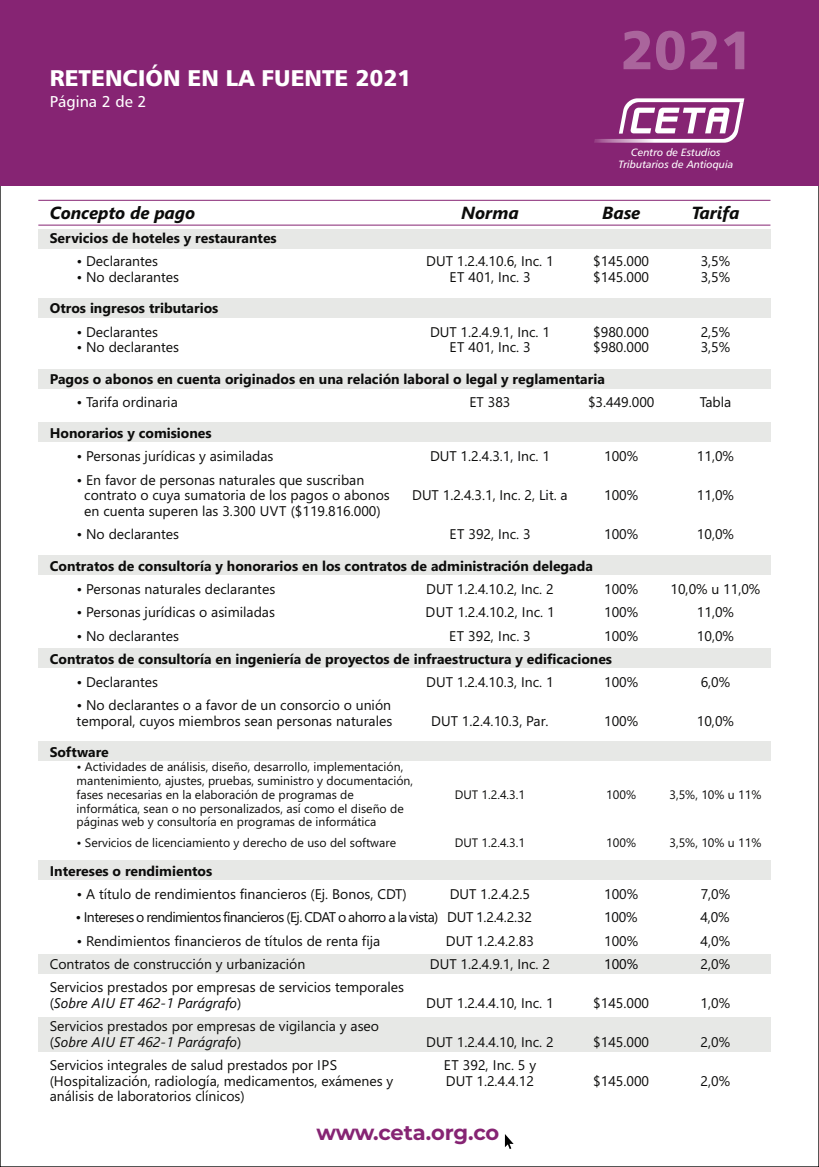
<style>
.page{position:relative;width:819px;height:1167px;background:#fff}
.page>*{position:absolute;margin:0;border:0;box-sizing:border-box;transform-origin:0 0}
.t1{font:54.25px "Humanist 777 BT Black B";color:rgb(255 255 255/.3)}
.t2{font:22.75px "Humanist 777 BT Black B";color:#fff}
.t3{font:700 21px "Montserrat";letter-spacing:-.015em;color:#862473}
.t4{font:italic 700 17.5px "Segoe UI";color:#0c0c0b}
.t5{font:15.75px "Humanist 777 BT Roman B";color:#fff}
.t6{font:14px/15.6px "Segoe UI";color:#0c0c0b}
.t7{font:700 14px "Segoe UI";color:#0c0c0b}
.t8{font:14px "Segoe UI";letter-spacing:-.04em;color:#0c0c0b}
.t9{font:14px "Segoe UI";color:#000}
.t10{font:12.25px/13.7px "Segoe UI";color:#0c0c0b}
.t11{font:10.5px/12.1px "Humanist 777 BT Italic B";color:#fff;text-align:center}
.s1{font-style:italic}
</style>
<div class="page">
<div style="left:0;top:0;width:819px;height:186px;background:#862473"></div>
<svg style="left:505px;top:1134px;width:9px;height:14px"></svg>
<svg style="left:594px;top:98px;width:150px;height:45px"></svg>
<div style="left:38px;top:229px;width:732px;height:19px;background:#e7e8e6"></div>
<div style="left:38px;top:299px;width:732px;height:19px;background:#e7e8e6"></div>
<div style="left:38px;top:369px;width:732px;height:19px;background:#e7e8e6"></div>
<div style="left:38px;top:422px;width:732px;height:19px;background:#e7e8e6"></div>
<div style="left:38px;top:555px;width:732px;height:19px;background:#e7e8e6"></div>
<div style="left:38px;top:648px;width:732px;height:19px;background:#e7e8e6"></div>
<div style="left:38px;top:741px;width:732px;height:19px;background:#e7e8e6"></div>
<div style="left:38px;top:860px;width:732px;height:19px;background:#e7e8e6"></div>
<div style="left:38px;top:953px;width:732px;height:19px;background:#e7e8e6"></div>
<div style="left:38px;top:1016px;width:732px;height:35px;background:#e7e8e6"></div>
<hr style="left:38px;top:225px;width:732px;height:1px;background:#862473">
<hr style="left:38px;top:200px;width:732px;height:1px;background:#862473">
<h2 class="t2" style="left:50px;top:69px;width:363px">RETENCIÓN EN LA FUENTE 2021</h2>
<p class="t5" style="left:50px;top:95px;width:98px">Página 2 de 2</p>
<h1 class="t1" style="left:620px;top:28px;width:135px">2021</h1>
<p class="t11" style="left:618px;top:147px;width:116px">Centro de Estudios<br>Tributarios de Antioquia</p>
<p class="t4" style="left:50px;top:206px;width:147px">Concepto de pago</p>
<p class="t4" style="left:461px;top:206px;width:59px">Norma</p>
<p class="t4" style="left:602px;top:206px;width:40px">Base</p>
<p class="t4" style="left:691px;top:206px;width:49px">Tarifa</p>
<p class="t7" style="left:50px;top:233px;width:228px">Servicios de hoteles y restaurantes</p>
<p class="t6" style="left:77px;top:255px;width:83px"><span class="s1">•</span> Declarantes</p>
<p class="t6" style="left:426px;top:255px;width:129px">DUT 1.2.4.10.6, Inc. 1</p>
<p class="t6" style="left:593px;top:255px;width:57px">$145.000</p>
<p class="t6" style="left:701px;top:255px;width:31px">3,5%</p>
<p class="t6" style="left:77px;top:270px;width:104px"><span class="s1">•</span> No declarantes</p>
<p class="t6" style="left:450px;top:270px;width:83px">ET 401, Inc. 3</p>
<p class="t6" style="left:593px;top:270px;width:57px">$145.000</p>
<p class="t6" style="left:701px;top:270px;width:31px">3,5%</p>
<p class="t7" style="left:50px;top:303px;width:170px">Otros ingresos tributarios</p>
<p class="t6" style="left:77px;top:325px;width:83px"><span class="s1">•</span> Declarantes</p>
<p class="t6" style="left:430px;top:325px;width:121px">DUT 1.2.4.9.1, Inc. 1</p>
<p class="t6" style="left:593px;top:325px;width:57px">$980.000</p>
<p class="t6" style="left:701px;top:325px;width:31px">2,5%</p>
<p class="t6" style="left:77px;top:341px;width:104px"><span class="s1">•</span> No declarantes</p>
<p class="t6" style="left:450px;top:341px;width:83px">ET 401, Inc. 3</p>
<p class="t6" style="left:593px;top:341px;width:57px">$980.000</p>
<p class="t6" style="left:701px;top:341px;width:31px">3,5%</p>
<p class="t7" style="left:50px;top:373px;width:557px">Pagos o abonos en cuenta originados en una relación laboral o legal y reglamentaria</p>
<p class="t6" style="left:77px;top:395px;width:103px"><span class="s1">•</span> Tarifa ordinaria</p>
<p class="t6" style="left:469px;top:395px;width:42px">ET 383</p>
<p class="t6" style="left:588px;top:395px;width:68px">$3.449.000</p>
<p class="t6" style="left:700px;top:395px;width:33px">Tabla</p>
<p class="t7" style="left:50px;top:428px;width:163px">Honorarios y comisiones</p>
<p class="t6" style="left:77px;top:450px;width:198px"><span class="s1">•</span> Personas jurídicas y asimiladas</p>
<p class="t6" style="left:430px;top:450px;width:121px">DUT 1.2.4.3.1, Inc. 1</p>
<p class="t6" style="left:604px;top:450px;width:36px">100%</p>
<p class="t6" style="left:697px;top:450px;width:39px">11,0%</p>
<p class="t6" style="left:84px;top:473px;width:307px;text-indent:-8px"><span class="s1">•</span> En favor de personas naturales que suscriban contrato o cuya sumatoria de los pagos o abonos</p>
<p class="t6" style="left:412px;top:489px;width:157px">DUT 1.2.4.3.1, Inc. 2, Lit. a</p>
<p class="t6" style="left:604px;top:489px;width:36px">100%</p>
<p class="t6" style="left:697px;top:489px;width:39px">11,0%</p>
<p class="t6" style="left:84px;top:504px;width:298px">en cuenta superen las 3.300 UVT ($119.816.000)</p>
<p class="t6" style="left:77px;top:528px;width:104px"><span class="s1">•</span> No declarantes</p>
<p class="t6" style="left:450px;top:528px;width:83px">ET 392, Inc. 3</p>
<p class="t6" style="left:604px;top:528px;width:36px">100%</p>
<p class="t6" style="left:697px;top:528px;width:39px">10,0%</p>
<p class="t7" style="left:50px;top:560px;width:545px">Contratos de consultoría y honorarios en los contratos de administración delegada</p>
<p class="t6" style="left:77px;top:582px;width:200px"><span class="s1">•</span> Personas naturales declarantes</p>
<p class="t6" style="left:426px;top:582px;width:129px">DUT 1.2.4.10.2, Inc. 2</p>
<p class="t6" style="left:604px;top:582px;width:36px">100%</p>
<p class="t6" style="left:670px;top:582px;width:91px">10,0% u 11,0%</p>
<p class="t6" style="left:77px;top:605px;width:200px"><span class="s1">•</span> Personas jurídicas o asimiladas</p>
<p class="t6" style="left:425px;top:605px;width:131px">DUT 1.2.4.10.2, Inc. 1</p>
<p class="t6" style="left:604px;top:605px;width:36px">100%</p>
<p class="t6" style="left:697px;top:605px;width:39px">11,0%</p>
<p class="t6" style="left:77px;top:629px;width:104px"><span class="s1">•</span> No declarantes</p>
<p class="t6" style="left:449px;top:629px;width:83px">ET 392, Inc. 3</p>
<p class="t6" style="left:604px;top:629px;width:36px">100%</p>
<p class="t6" style="left:697px;top:629px;width:39px">10,0%</p>
<p class="t7" style="left:50px;top:653px;width:564px">Contratos de consultoría en ingeniería de proyectos de infraestructura y edificaciones</p>
<p class="t6" style="left:77px;top:675px;width:83px"><span class="s1">•</span> Declarantes</p>
<p class="t6" style="left:426px;top:675px;width:129px">DUT 1.2.4.10.3, Inc. 1</p>
<p class="t6" style="left:604px;top:675px;width:36px">100%</p>
<p class="t6" style="left:701px;top:675px;width:31px">6,0%</p>
<p class="t6" style="left:77px;top:698px;width:317px"><span class="s1">•</span> No declarantes o a favor de un consorcio o unión temporal, cuyos miembros sean personas naturales</p>
<p class="t6" style="left:431px;top:714px;width:119px">DUT 1.2.4.10.3, Par.</p>
<p class="t6" style="left:604px;top:714px;width:36px">100%</p>
<p class="t6" style="left:697px;top:714px;width:39px">10,0%</p>
<p class="t7" style="left:50px;top:747px;width:61px">Software</p>
<p class="t10" style="left:77px;top:761px;width:338px"><span class="s1">•</span> Actividades de análisis, diseño, desarrollo, implementación, mantenimiento, ajustes, pruebas, suministro y documentación, fases necesarias en la elaboración de programas de</p>
<p class="t10" style="left:455px;top:788px;width:72px">DUT 1.2.4.3.1</p>
<p class="t10" style="left:606px;top:788px;width:31px">100%</p>
<p class="t10" style="left:669px;top:788px;width:93px">3,5%, 10% u 11%</p>
<p class="t10" style="left:77px;top:802px;width:329px">informática, sean o no personalizados, así como el diseño de páginas web y consultoría en programas de informática</p>
<p class="t10" style="left:77px;top:836px;width:321px"><span class="s1">•</span> Servicios de licenciamiento y derecho de uso del software</p>
<p class="t10" style="left:455px;top:836px;width:72px">DUT 1.2.4.3.1</p>
<p class="t10" style="left:606px;top:836px;width:31px">100%</p>
<p class="t10" style="left:669px;top:836px;width:93px">3,5%, 10% u 11%</p>
<p class="t7" style="left:50px;top:865px;width:164px">Intereses o rendimientos</p>
<p class="t6" style="left:77px;top:887px;width:332px"><span class="s1">•</span> A título de rendimientos financieros (Ej. Bonos, CDT)</p>
<p class="t6" style="left:450px;top:887px;width:82px">DUT 1.2.4.2.5</p>
<p class="t6" style="left:604px;top:887px;width:36px">100%</p>
<p class="t6" style="left:701px;top:887px;width:31px">7,0%</p>
<p class="t8" style="left:75px;top:911px;width:458px"><span class="s1">•</span> Intereses o rendimientos financieros (Ej. CDAT o ahorro a la vista) DUT 1.2.4.2.32</p>
<p class="t6" style="left:604px;top:910px;width:35px">100%</p>
<p class="t6" style="left:700px;top:910px;width:31px">4,0%</p>
<p class="t6" style="left:77px;top:933px;width:305px"><span class="s1">•</span> Rendimientos financieros de títulos de renta fija</p>
<p class="t6" style="left:446px;top:933px;width:90px">DUT 1.2.4.2.83</p>
<p class="t6" style="left:604px;top:933px;width:36px">100%</p>
<p class="t6" style="left:701px;top:933px;width:31px">4,0%</p>
<p class="t6" style="left:50px;top:957px;width:257px">Contratos de construcción y urbanización</p>
<p class="t6" style="left:430px;top:957px;width:121px">DUT 1.2.4.9.1, Inc. 2</p>
<p class="t9" style="left:604px;top:958px;width:36px">100%</p>
<p class="t6" style="left:701px;top:957px;width:31px">2,0%</p>
<p class="t6" style="left:50px;top:980px;width:356px">Servicios prestados por empresas de servicios temporales (<span class="s1">Sobre AIU ET 462-1 Parágrafo</span>)</p>
<p class="t6" style="left:426px;top:996px;width:129px">DUT 1.2.4.4.10, Inc. 1</p>
<p class="t6" style="left:593px;top:996px;width:57px">$145.000</p>
<p class="t6" style="left:701px;top:996px;width:31px">1,0%</p>
<p class="t6" style="left:50px;top:1019px;width:331px">Servicios prestados por empresas de vigilancia y aseo (<span class="s1">Sobre AIU ET 462-1 Parágrafo</span>)</p>
<p class="t6" style="left:426px;top:1035px;width:129px">DUT 1.2.4.4.10, Inc. 2</p>
<p class="t6" style="left:593px;top:1035px;width:57px">$145.000</p>
<p class="t6" style="left:701px;top:1035px;width:31px">2,0%</p>
<p class="t6" style="left:50px;top:1058px;width:289px">Servicios integrales de salud prestados por IPS</p>
<p class="t6" style="left:444px;top:1058px;width:94px">ET 392, Inc. 5 y</p>
<p class="t6" style="left:50px;top:1073px;width:345px">(Hospitalización, radiología, medicamentos, exámenes y</p>
<p class="t6" style="left:446px;top:1073px;width:90px">DUT 1.2.4.4.12</p>
<p class="t6" style="left:593px;top:1073px;width:57px">$145.000</p>
<p class="t6" style="left:701px;top:1073px;width:31px">2,0%</p>
<p class="t6" style="left:50px;top:1089px;width:196px">análisis de laboratorios clínicos)</p>
<h3 class="t3" style="left:316px;top:1119px;width:185px">www.ceta.org.co</h3>
</div>
